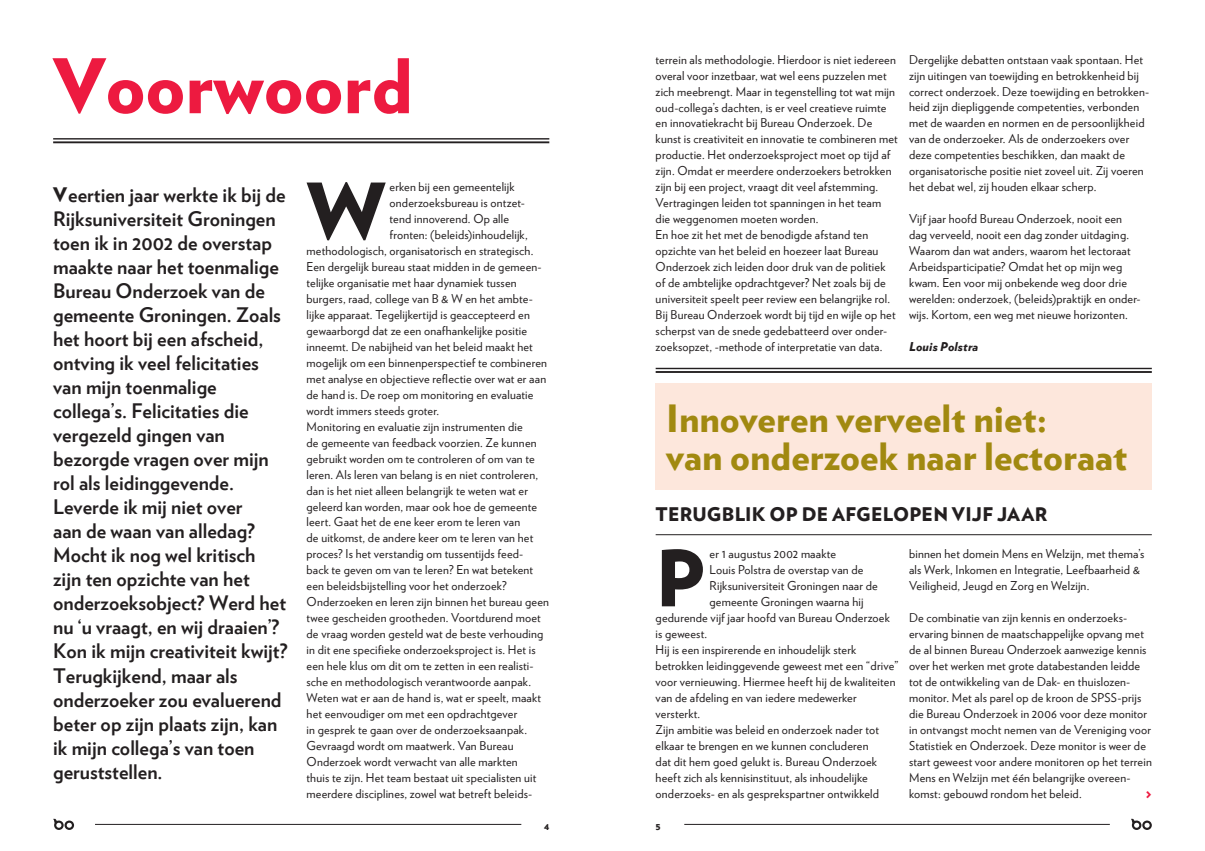
<style>
.page{position:relative;width:1205px;height:851px;background:#fff}
.page>*{position:absolute;margin:0;border:0;box-sizing:border-box;transform-origin:0 0}
.t1{font:900 77.5px "Verlag";color:#231f20}
.t2{font:900 75px "Verlag";color:#ed1a40}
.t3{font:900 37.5px/37.5px "Verlag";color:#a18910}
.t4{font:700 20px/24px "Verlag";color:#231f20}
.t5{font:900 18.75px "Verlag";letter-spacing:.005em;color:#231f20}
.t6{font:900 15px "Verlag";color:#ed1a40}
.t7{font:12.25px/16px "Verlag";letter-spacing:.015em;color:#231f20}
.t8{font:italic 900 12.25px "Verlag";letter-spacing:.015em;color:#231f20}
.t9{font:900 10px "Verlag";color:#231f20}
.s1{font-weight:900}
</style>
<div class="page">
<hr style="left:53px;top:139px;width:496px;height:1px;background:#231f20">
<hr style="left:53px;top:142px;width:496px;height:1px;background:#231f20">
<div style="left:656px;top:383px;width:496px;height:106px;background:#fde7dc"></div>
<hr style="left:656px;top:368px;width:496px;height:1px;background:#231f20">
<hr style="left:656px;top:371px;width:496px;height:1px;background:#231f20">
<hr style="left:656px;top:534px;width:496px;height:1px;background:#231f20">
<hr style="left:95px;top:824px;width:426px;height:1px;background:#231f20">
<svg style="left:53px;top:818px;width:21px;height:11px"></svg>
<hr style="left:684px;top:824px;width:426px;height:1px;background:#231f20">
<svg style="left:1131px;top:818px;width:21px;height:11px"></svg>
<h2 class="t2" style="left:53px;top:24px;width:361px">Voorwoord</h2>
<p class="t4" style="left:53px;top:182px;width:236px"><span class="s1">V</span>eertien jaar werkte ik bij de<br>Rijksuniversiteit Groningen toen ik in 2002 de overstap maakte naar het toenmalige<br>Bureau Onderzoek van de gemeente Groningen. Zoals het hoort bij een afscheid, ontving ik veel felicitaties van mijn toenmalige collega’s. Felicitaties die vergezeld gingen van bezorgde vragen over mijn rol als leidinggevende.<br>Leverde ik mij niet over<br>aan de waan van alledag?<br>Mocht ik nog wel kritisch zijn ten opzichte van het onderzoeksobject? Werd het nu ‘u vraagt, en wij draaien’?<br>Kon ik mijn creativiteit kwijt?<br>Terugkijkend, maar als onderzoeker zou evaluerend beter op zijn plaats zijn, kan ik mijn collega’s van toen geruststellen.</p>
<h1 class="t1" style="left:306px;top:147px;width:81px">W</h1>
<p class="t7" style="left:390px;top:178px;width:127px">erken bij een gemeentelijk</p>
<p class="t7" style="left:390px;top:194px;width:137px">onderzoeksbureau is ontzet-</p>
<p class="t7" style="left:390px;top:210px;width:121px">tend innoverend. Op alle</p>
<p class="t7" style="left:390px;top:226px;width:140px">fronten: (beleids)inhoudelijk,</p>
<p class="t7" style="left:306px;top:242px;width:228px">methodologisch, organisatorisch en strategisch.</p>
<p class="t7" style="left:306px;top:258px;width:237px">Een dergelijk bureau staat midden in de gemeen-</p>
<p class="t7" style="left:306px;top:274px;width:212px">telijke organisatie met haar dynamiek tussen</p>
<p class="t7" style="left:306px;top:290px;width:228px">burgers, raad, college van B &amp; W en het ambte-</p>
<p class="t7" style="left:306px;top:306px;width:225px">lijke apparaat. Tegelijkertijd is geaccepteerd en</p>
<p class="t7" style="left:306px;top:322px;width:222px">gewaarborgd dat ze een onafhankelijke positie</p>
<p class="t7" style="left:306px;top:338px;width:228px">inneemt. De nabijheid van het beleid maakt het</p>
<p class="t7" style="left:306px;top:354px;width:242px">mogelijk om een binnenperspectief te combineren</p>
<p class="t7" style="left:306px;top:370px;width:241px">met analyse en objectieve reflectie over wat er aan</p>
<p class="t7" style="left:306px;top:386px;width:228px">de hand is. De roep om monitoring en evaluatie</p>
<p class="t7" style="left:306px;top:401px;width:134px">wordt immers steeds groter.</p>
<p class="t7" style="left:306px;top:417px;width:218px">Monitoring en evaluatie zijn instrumenten die</p>
<p class="t7" style="left:306px;top:433px;width:232px">de gemeente van feedback voorzien. Ze kunnen</p>
<p class="t7" style="left:306px;top:449px;width:230px">gebruikt worden om te controleren of om van te</p>
<p class="t7" style="left:306px;top:465px;width:233px">leren. Als leren van belang is en niet controleren,</p>
<p class="t7" style="left:306px;top:481px;width:223px">dan is het niet alleen belangrijk te weten wat er</p>
<p class="t7" style="left:306px;top:497px;width:232px">geleerd kan worden, maar ook hoe de gemeente</p>
<p class="t7" style="left:306px;top:513px;width:215px">leert. Gaat het de ene keer erom te leren van</p>
<p class="t7" style="left:306px;top:529px;width:228px">de uitkomst, de andere keer om te leren van het</p>
<p class="t7" style="left:306px;top:545px;width:218px">proces? Is het verstandig om tussentijds feed-</p>
<p class="t7" style="left:306px;top:561px;width:228px">back te geven om van te leren? En wat betekent</p>
<p class="t7" style="left:306px;top:577px;width:202px">een beleidsbijstelling voor het onderzoek?</p>
<p class="t7" style="left:306px;top:593px;width:244px">Onderzoeken en leren zijn binnen het bureau geen</p>
<p class="t7" style="left:306px;top:609px;width:236px">twee gescheiden grootheden. Voortdurend moet</p>
<p class="t7" style="left:306px;top:625px;width:238px">de vraag worden gesteld wat de beste verhouding</p>
<p class="t7" style="left:306px;top:641px;width:231px">in dit ene specifieke onderzoeksproject is. Het is</p>
<p class="t7" style="left:306px;top:657px;width:229px">een hele klus om dit om te zetten in een realisti-</p>
<p class="t7" style="left:306px;top:672px;width:226px">sche en methodologisch verantwoorde aanpak.</p>
<p class="t7" style="left:306px;top:688px;width:236px">Weten wat er aan de hand is, wat er speelt, maakt</p>
<p class="t7" style="left:306px;top:704px;width:212px">het eenvoudiger om met een opdrachtgever</p>
<p class="t7" style="left:306px;top:720px;width:222px">in gesprek te gaan over de onderzoeksaanpak.</p>
<p class="t7" style="left:306px;top:736px;width:208px">Gevraagd wordt om maatwerk. Van Bureau</p>
<p class="t7" style="left:306px;top:752px;width:213px">Onderzoek wordt verwacht van alle markten</p>
<p class="t7" style="left:306px;top:768px;width:231px">thuis te zijn. Het team bestaat uit specialisten uit</p>
<p class="t7" style="left:306px;top:784px;width:227px">meerdere disciplines, zowel wat betreft beleids-</p>
<p class="t7" style="left:656px;top:51px;width:244px">terrein als methodologie. Hierdoor is niet iedereen overal voor inzetbaar, wat wel eens puzzelen met zich meebrengt. Maar in tegenstelling tot wat mijn oud-collega’s dachten, is er veel creatieve ruimte en innovatiekracht bij Bureau Onderzoek. De kunst is creativiteit en innovatie te combineren met productie. Het onderzoeksproject moet op tijd af zijn. Omdat er meerdere onderzoekers betrokken zijn bij een project, vraagt dit veel afstemming.<br>Vertragingen leiden tot spanningen in het team die weggenomen moeten worden.<br>En hoe zit het met de benodigde afstand ten opzichte van het beleid en hoezeer laat Bureau Onderzoek zich leiden door druk van de politiek of de ambtelijke opdrachtgever? Net zoals bij de universiteit speelt peer review een belangrijke rol.<br>Bij Bureau Onderzoek wordt bij tijd en wijle op het scherpst van de snede gedebatteerd over onder&shy;zoeksopzet, -methode of interpretatie van data.</p>
<p class="t7" style="left:909px;top:51px;width:242px">Dergelijke debatten ontstaan vaak spontaan. Het zijn uitingen van toewijding en betrokkenheid bij correct onderzoek. Deze toewijding en betrokken&shy;heid zijn diepliggende competenties, verbonden met de waarden en normen en de persoonlijkheid van de onderzoeker. Als de onderzoekers over deze competenties beschikken, dan maakt de organisatorische positie niet zoveel uit. Zij voeren het debat wel, zij houden elkaar scherp.</p>
<p class="t7" style="left:909px;top:210px;width:233px">Vijf jaar hoofd Bureau Onderzoek, nooit een dag verveeld, nooit een dag zonder uitdaging.<br>Waarom dan wat anders, waarom het lectoraat Arbeidsparticipatie? Omdat het op mijn weg kwam. Een voor mij onbekende weg door drie werelden: onderzoek, (beleids)praktijk en onder&shy;wijs. Kortom, een weg met nieuwe horizonten.</p>
<p class="t8" style="left:909px;top:336px;width:71px">Louis Polstra</p>
<h3 class="t3" style="left:666px;top:398px;width:463px">Innoveren verveelt niet:<br>van onderzoek naar lectoraat</h3>
<h3 class="t5" style="left:656px;top:499px;width:393px">Terugbli k op de afgelopen vijf jaar</h3>
<h1 class="t1" style="left:656px;top:514px;width:43px">P</h1>
<p class="t7" style="left:709px;top:545px;width:128px">er 1 augustus 2002 maakte</p>
<p class="t7" style="left:909px;top:545px;width:237px">binnen het domein Mens en Welzijn, met thema’s als Werk, Inkomen en Integratie, Leefbaarheid &amp;<br>Veiligheid, Jeugd en Zorg en Welzijn.</p>
<p class="t7" style="left:909px;top:609px;width:244px">De combinatie van zijn kennis en onderzoeks&shy;ervaring binnen de maatschappelijke opvang met de al binnen Bureau Onderzoek aanwezige kennis over het werken met grote databestanden leidde tot de ontwikkeling van de Dak- en thuislozen&shy;monitor. Met als parel op de kroon de SPSS-prijs die Bureau Onderzoek in 2006 voor deze monitor in ontvangst mocht nemen van de Vereniging voor Statistiek en Onderzoek. Deze monitor is weer de start geweest voor andere monitoren op het terrein Mens en Welzijn met één belangrijke overeen&shy;komst: gebouwd rondom het beleid.</p>
<p class="t7" style="left:709px;top:561px;width:155px">Louis Polstra de overstap van de</p>
<p class="t7" style="left:709px;top:577px;width:170px">Rijksuniversiteit Groningen naar de</p>
<p class="t7" style="left:709px;top:593px;width:155px">gemeente Groningen waarna hij</p>
<p class="t7" style="left:656px;top:609px;width:236px">gedurende vijf jaar hoofd van Bureau Onderzoek</p>
<p class="t7" style="left:656px;top:625px;width:53px">is geweest.</p>
<p class="t7" style="left:656px;top:641px;width:202px">Hij is een inspirerende en inhoudelijk sterk</p>
<p class="t7" style="left:656px;top:657px;width:244px">betrokken leidinggevende geweest met een “drive”</p>
<p class="t7" style="left:656px;top:673px;width:241px">voor vernieuwing. Hiermee heeft hij de kwaliteiten</p>
<p class="t7" style="left:656px;top:689px;width:202px">van de afdeling en van iedere medewerker</p>
<p class="t7" style="left:656px;top:704px;width:46px">versterkt.</p>
<p class="t7" style="left:656px;top:720px;width:225px">Zijn ambitie was beleid en onderzoek nader tot</p>
<p class="t7" style="left:656px;top:736px;width:214px">elkaar te brengen en we kunnen concluderen</p>
<p class="t7" style="left:656px;top:752px;width:223px">dat dit hem goed gelukt is. Bureau Onderzoek</p>
<p class="t7" style="left:656px;top:768px;width:214px">heeft zich als kennisinstituut, als inhoudelijke</p>
<p class="t7" style="left:656px;top:784px;width:225px">onderzoeks- en als gesprekspartner ontwikkeld</p>
<p class="t6" style="left:1146px;top:781px;width:7px">&gt;</p>
<p class="t9" style="left:544px;top:817px;width:7px">4</p>
<p class="t9" style="left:656px;top:817px;width:7px">5</p>
</div>
